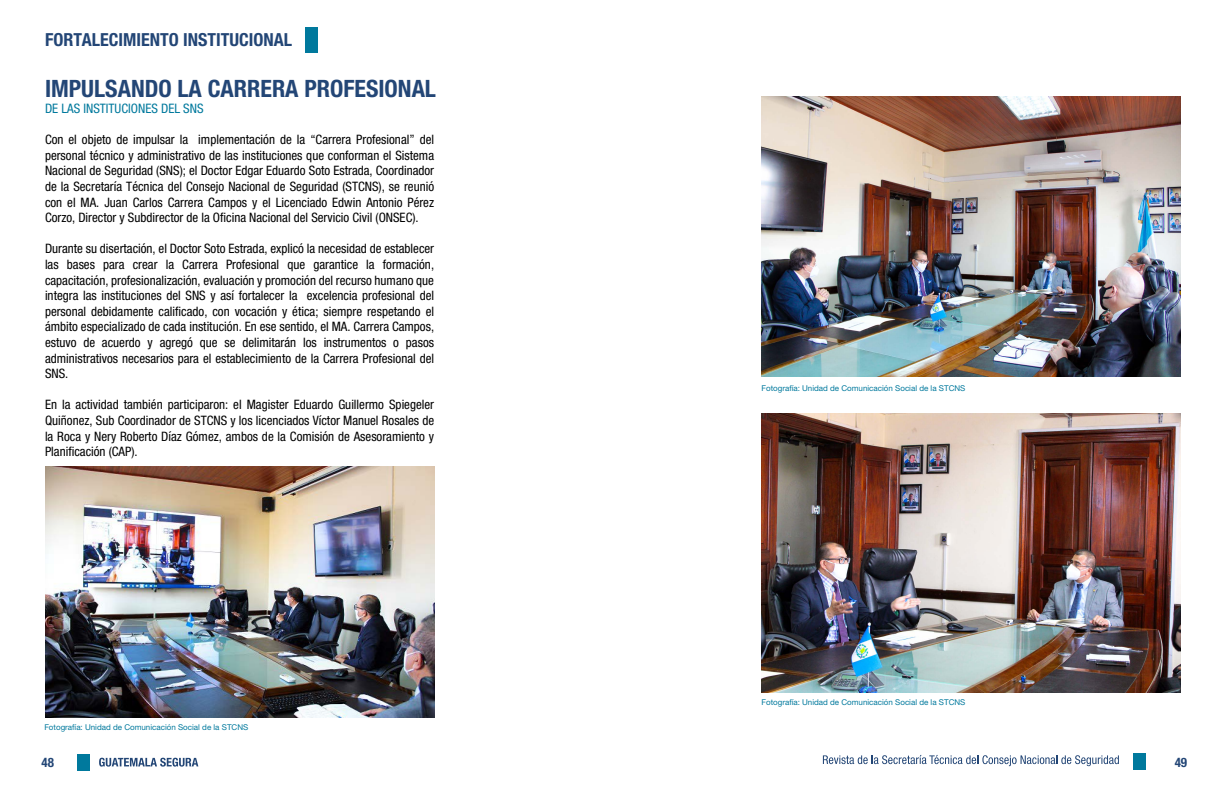
<style>
.page{position:relative;width:1224px;height:792px;background:#fff}
.page>*{position:absolute;margin:0;border:0;box-sizing:border-box;transform-origin:0 0}
.t1{font:700 condensed 23.9px "Helvetica Neue LT Std";color:#234676}
.t2{font:700 condensed 18px "Helvetica Neue LT Std";color:#234676}
.t3{font:condensed 13.1px "Helvetica Neue LT Std";color:#00799d}
.t4{font:condensed 13px/15.6px "Helvetica Neue LT Std";color:#000;text-align:justify}
.t5{font:700 condensed 13px "Helvetica Neue LT Std";color:#234676}
.t6{font:8px "Helvetica Neue LT Std";color:#00799d}
</style>
<div class="page">
<svg style="left:99px;top:758px;width:99px;height:9px"></svg>
<div style="left:77px;top:754px;width:13px;height:17px;background:#00799d"></div>
<svg style="left:823px;top:755px;width:296px;height:11px"></svg>
<div style="left:1133px;top:753px;width:13px;height:17px;background:#00799d"></div>
<div style="left:305px;top:27px;width:13px;height:26px;background:#00799d"></div>
<img style="left:45px;top:467px;width:389px;height:250px">
<img style="left:761px;top:97px;width:420px;height:279px">
<img style="left:761px;top:413px;width:420px;height:280px">
<h2 class="t2" style="left:45px;top:29px;width:249px">FORTALECIMIENTO INSTITUCIONAL</h2>
<h1 class="t1" style="left:45px;top:74px;width:393px">IMPULSANDO LA CARRERA PROFESIONAL</h1>
<p class="t3" style="left:45px;top:101px;width:160px">DE LAS INSTITUCIONES DEL SNS</p>
<p class="t4" style="left:45px;top:132px;width:391px">Con el objeto de impulsar la implementación de la “Carrera Profesional” del personal técnico y administrativo de las instituciones que conforman el Sistema Nacional de Seguridad (SNS); el Doctor Edgar Eduardo Soto Estrada, Coordinador de la Secretaría Técnica del Consejo Nacional de Seguridad (STCNS), se reunió con el MA. Juan Carlos Carrera Campos y el Licenciado Edwin Antonio Pérez Corzo, Director y Subdirector de la Oficina Nacional del Servicio Civil (ONSEC).</p>
<p class="t4" style="left:45px;top:241px;width:391px">Durante su disertación, el Doctor Soto Estrada, explicó la necesidad de establecer las bases para crear la Carrera Profesional que garantice la formación, capacitación, profesionalización, evaluación y promoción del recurso humano que integra las instituciones del SNS y así fortalecer la excelencia profesional del personal debidamente calificado, con vocación y ética; siempre respetando el ámbito especializado de cada institución. En ese sentido, el MA. Carrera Campos, estuvo de acuerdo y agregó que se delimitarán los instrumentos o pasos administrativos necesarios para el establecimiento de la Carrera Profesional del SNS.</p>
<p class="t4" style="left:45px;top:397px;width:391px">En la actividad también participaron: el Magister Eduardo Guillermo Spiegeler Quiñonez, Sub Coordinador de STCNS y los licenciados Víctor Manuel Rosales de la Roca y Nery Roberto Díaz Gómez, ambos de la Comisión de Asesoramiento y Planificación (CAP).</p>
<p class="t6" style="left:44px;top:722px;width:205px">Fotografía: Unidad de Comunicación Social de la STCNS</p>
<p class="t6" style="left:761px;top:383px;width:205px">Fotografía: Unidad de Comunicación Social de la STCNS</p>
<p class="t6" style="left:761px;top:698px;width:205px">Fotografía: Unidad de Comunicación Social de la STCNS</p>
<p class="t5" style="left:41px;top:754px;width:14px">48</p>
<p class="t5" style="left:1175px;top:754px;width:14px">49</p>
</div>
